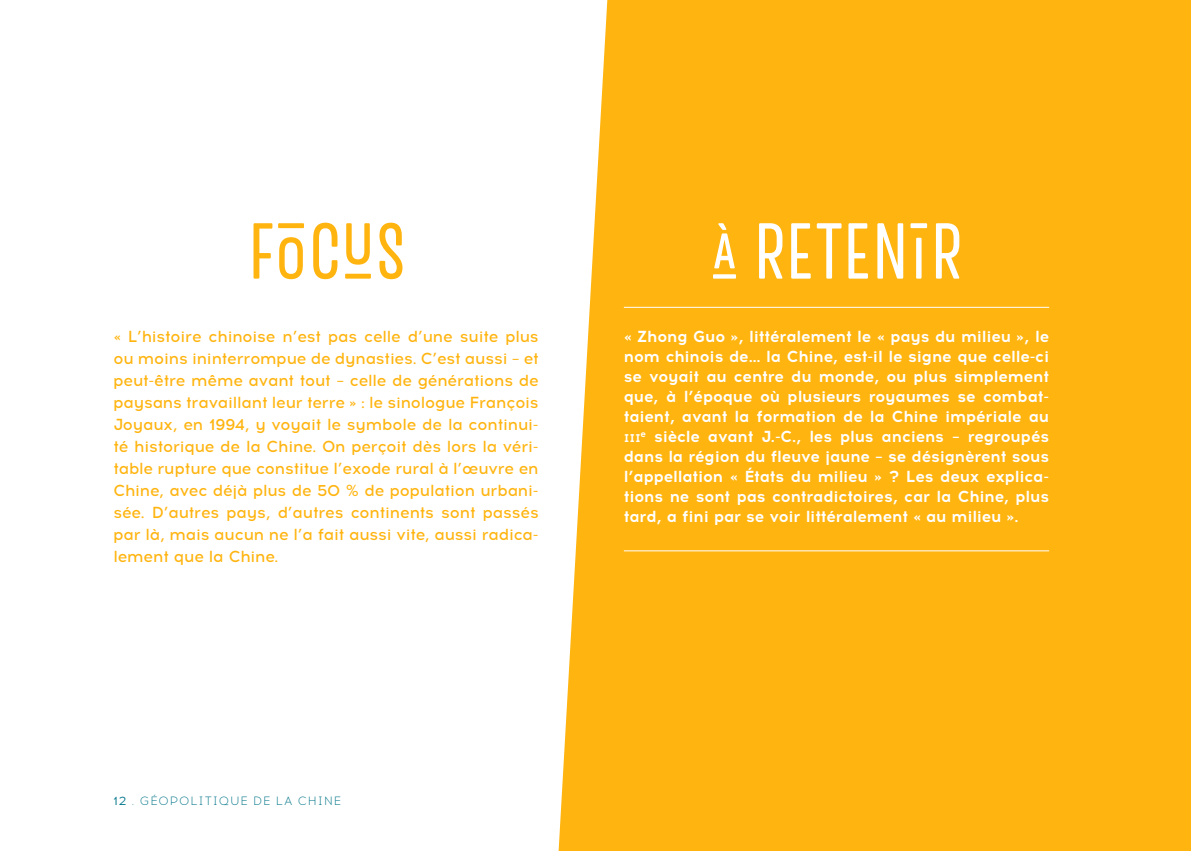
<style>
.page{position:relative;width:1191px;height:851px;background:#fff}
.page>*{position:absolute;margin:0;border:0;box-sizing:border-box;transform-origin:0 0}
.t1{font:78px "Merlod Norme";letter-spacing:.01em;color:#fff}
.t2{font:78px "Merlod Norme";letter-spacing:.005em;color:#ffb40f}
.FOCUS_TEXTE{font:500 16px/22px "Acrom";letter-spacing:-.01em;color:#ffb40f;text-align:justify}
.RETENIR_TEXTE{font:700 16px/20px "Acrom";letter-spacing:-.01em;color:#fff;text-align:justify}
.t3{font:300 12px "Acrom";letter-spacing:.075em;color:#007589}
.RETENIR_TEXTE-2{font:700 11.2px "Acrom";color:#fff}
.s1{font-weight:400}
</style>
<div class="page">
<div style="left:558px;top:0;width:633px;height:850px;background:#ffb40f"></div>
<hr style="left:624px;top:307px;width:425px;height:1px;background:#fff">
<hr style="left:624px;top:550px;width:425px;height:1px;background:#fff">
<h1 class="t2" style="left:248px;top:202px;width:159px">FOCUS</h1>
<h1 class="t1" style="left:710px;top:202px;width:254px">À RETENIR</h1>
<p class="FOCUS_TEXTE" style="left:113px;top:325px;width:427px">« L’histoire chinoise n’est pas celle d’une suite plus ou moins ininterrompue de dynasties. C’est aussi – et peut-être même avant tout – celle de générations de paysans travaillant leur terre » : le sinologue François Joyaux, en 1994, y voyait le symbole de la continui&shy;té historique de la Chine. On perçoit dès lors la véri&shy;table rupture que constitue l’exode rural à l’œuvre en Chine, avec déjà plus de 50 % de population urbani&shy;sée. D’autres pays, d’autres continents sont passés par là, mais aucun ne l’a fait aussi vite, aussi radica&shy;lement que la Chine.</p>
<p class="RETENIR_TEXTE" style="left:624px;top:326px;width:427px">« Zhong Guo », littéralement le « pays du milieu », le nom chinois de… la Chine, est-il le signe que celle-ci se voyait au centre du monde, ou plus simplement que, à l’époque où plusieurs royaumes se combat&shy;taient, avant la formation de la Chine impériale au</p>
<p class="RETENIR_TEXTE-2" style="left:624px;top:430px;width:19px">iii</p>
<p class="RETENIR_TEXTE" style="left:624px;top:426px;width:427px;text-indent:17px"><sup>e</sup> siècle avant J.-C., les plus anciens – regroupés dans la région du fleuve jaune – se désignèrent sous l’appellation « États du milieu » ? Les deux explica&shy;tions ne sont pas contradictoires, car la Chine, plus tard, a fini par se voir littéralement « au milieu ».</p>
<p class="t3" style="left:113px;top:793px;width:229px"><span class="s1">12</span> . GÉOPOLITIQUE DE LA CHINE</p>
</div>
